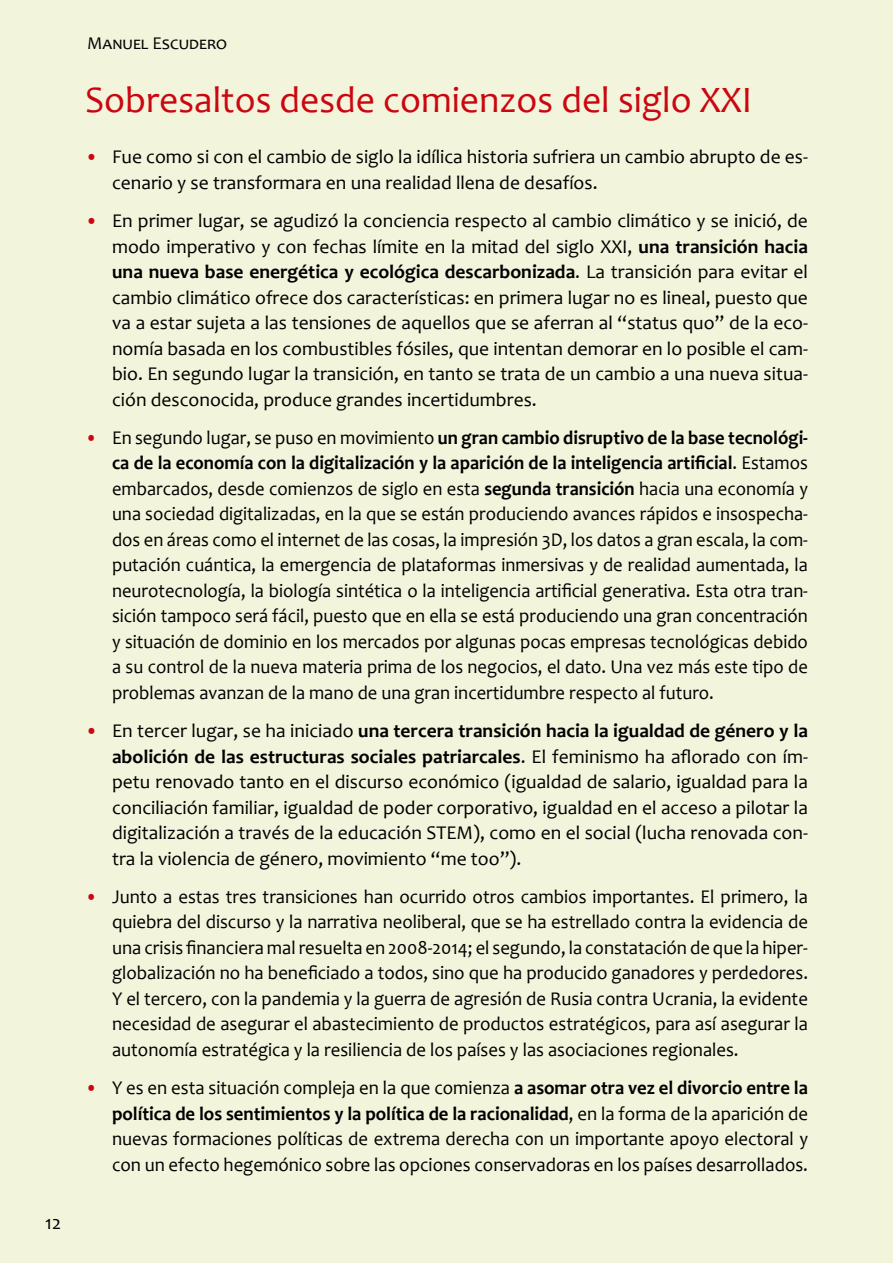
<style>
.page{position:relative;width:893px;height:1263px;background:#f2f4db}
.page>*{position:absolute;margin:0;border:0;box-sizing:border-box;transform-origin:0 0}
.t1{font:37.5px "Candara";color:#cb0610}
.t2{font:19.5px/25.5px "Candara";color:#000;text-align:justify}
.t3{font:19.5px/25.5px "Candara";color:#000;text-align:justify;scale:.96 1}
.t4{font:19.5px/25.5px "Candara";color:#000;text-align:justify;scale:.95 1}
.t5{font:18px "Candara";color:#000}
.s1{color:#cb0610}
.s2{font-weight:700}
</style>
<div class="page">
<p class="t2" style="left:45px;top:1209px;width:17px">12</p>
<p class="t5" style="left:87px;top:32px;width:141px">Manuel Escudero</p>
<h1 class="t1" style="left:85px;top:77px;width:668px">Sobresaltos desde comienzos del siglo XXI</h1>
<p class="t2" style="left:112px;top:144px;width:697px;text-indent:-27px"><span class="s1">•</span> Fue como si con el cambio de siglo la idílica historia sufriera un cambio abrupto de es&shy;cenario y se transformara en una realidad llena de desafíos.</p>
<p class="t2" style="left:112px;top:208px;width:697px;text-indent:-27px"><span class="s1">•</span> En primer lugar, se agudizó la conciencia respecto al cambio climático y se inició, de modo imperativo y con fechas límite en la mitad del siglo XXI, <span class="s2">una transición hacia una nueva base energética y ecológica descarbonizada</span>. La transición para evitar el cambio climático ofrece dos características: en primera lugar no es lineal, puesto que va a estar sujeta a las tensiones de aquellos que se aferran al “status quo” de la eco&shy;nomía basada en los combustibles fósiles, que intentan demorar en lo posible el cam&shy;bio. En segundo lugar la transición, en tanto se trata de un cambio a una nueva situa&shy;ción desconocida, produce grandes incertidumbres.</p>
<p class="t4" style="left:112px;top:424px;width:734px;text-indent:-27px"><span class="s1">•</span> En segundo lugar, se puso en movimiento <span class="s2">un gran cambio disruptivo de la base tecnológi&shy;ca de la economía con la digitalización y la aparición de la inteligencia artificial</span>. Estamos embarcados, desde comienzos de siglo en esta <span class="s2">segunda transición</span> hacia una economía y una sociedad digitalizadas, en la que se están produciendo avances rápidos e insospecha&shy;dos en áreas como el internet de las cosas, la impresión 3D, los datos a gran escala, la com&shy;putación cuántica, la emergencia de plataformas inmersivas y de realidad aumentada, la neurotecnología, la biología sintética o la inteligencia artificial generativa. Esta otra tran&shy;sición tampoco será fácil, puesto que en ella se está produciendo una gran concentración y situación de dominio en los mercados por algunas pocas empresas tecnológicas debido a su control de la nueva materia prima de los negocios, el dato. Una vez más este tipo de problemas avanzan de la mano de una gran incertidumbre respecto al futuro.</p>
<p class="t2" style="left:112px;top:718px;width:697px;text-indent:-27px"><span class="s1">•</span> En tercer lugar, se ha iniciado <span class="s2">una tercera transición hacia la igualdad de género y la abolición de las estructuras sociales patriarcales</span>. El feminismo ha aflorado con ím&shy;petu renovado tanto en el discurso económico (igualdad de salario, igualdad para la conciliación familiar, igualdad de poder corporativo, igualdad en el acceso a pilotar la digitalización a través de la educación STEM), como en el social (lucha renovada con&shy;tra la violencia de género, movimiento “me too”).</p>
<p class="t3" style="left:112px;top:883px;width:726px;text-indent:-27px"><span class="s1">•</span> Junto a estas tres transiciones han ocurrido otros cambios importantes. El primero, la quiebra del discurso y la narrativa neoliberal, que se ha estrellado contra la evidencia de una crisis financiera mal resuelta en 2008-2014; el segundo, la constatación de que la hiper&shy;globalización no ha beneficiado a todos, sino que ha producido ganadores y perdedores.<br>Y el tercero, con la pandemia y la guerra de agresión de Rusia contra Ucrania, la evidente necesidad de asegurar el abastecimiento de productos estratégicos, para así asegurar la autonomía estratégica y la resiliencia de los países y las asociaciones regionales.</p>
<p class="t3" style="left:112px;top:1075px;width:726px;text-indent:-27px"><span class="s1">•</span> Y es en esta situación compleja en la que comienza <span class="s2">a asomar otra vez el divorcio entre la política de los sentimientos y la política de la racionalidad</span>, en la forma de la aparición de nuevas formaciones políticas de extrema derecha con un importante apoyo electoral y con un efecto hegemónico sobre las opciones conservadoras en los países desarrollados.</p>
</div>
